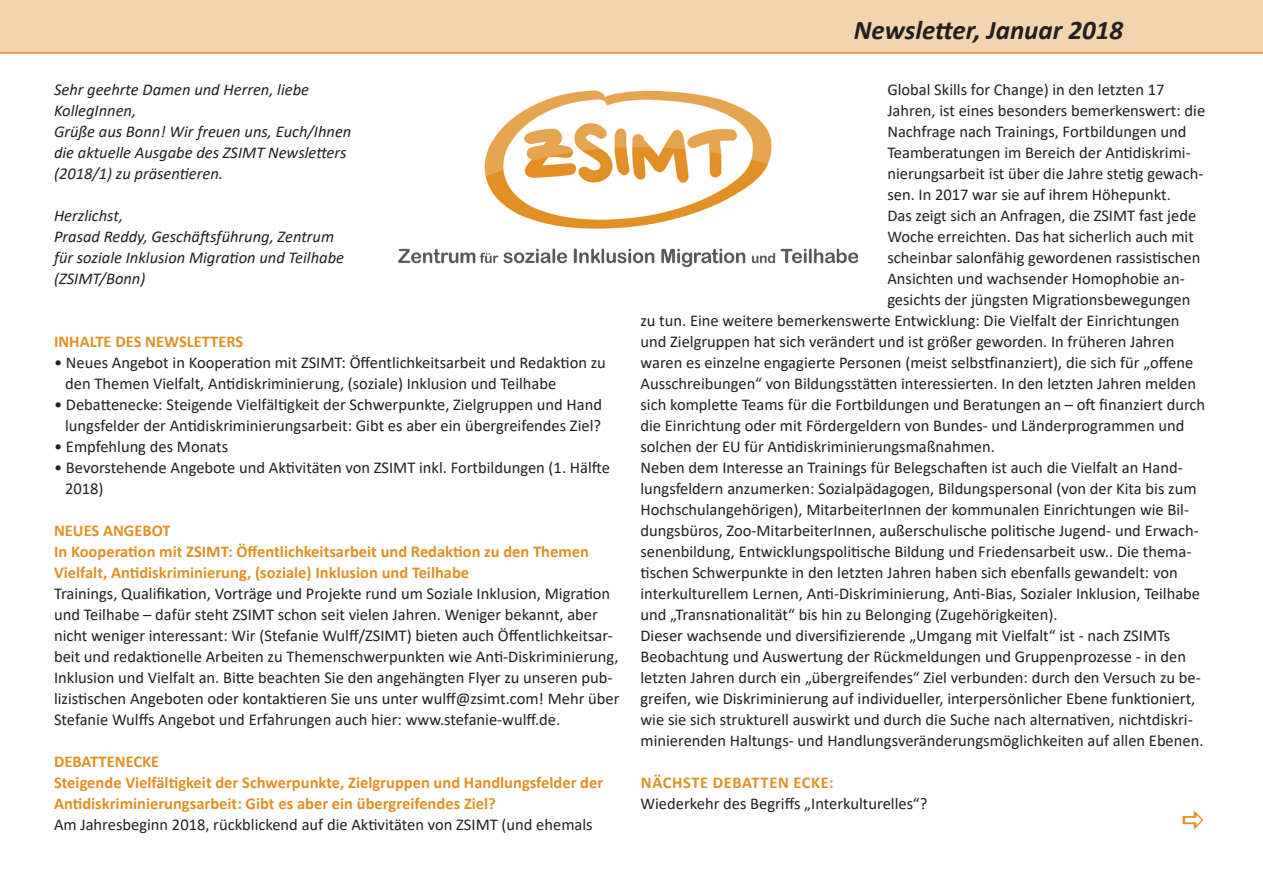
<style>
.page{position:relative;width:1263px;height:893px;background:#fff}
.page>*{position:absolute;margin:0;border:0;box-sizing:border-box;transform-origin:0 0}
.t1{font:italic 700 27px "Calibri";color:#231f20}
.t2{font:16.5px/21px "Calibri";color:#231f20}
.t3{font:700 16.5px/21px "Calibri";color:#e28f25}
.t4{font:italic 16.5px/21px "Calibri";color:#231f20}
.t5{font:700 16.5px "Calibri";letter-spacing:.04em;color:#e28f25}
</style>
<div class="page">
<img style="left:398px;top:90px;width:459px;height:178px">
<div style="left:0;top:0;width:1263px;height:54px;background:#f4d4ac"></div>
<p class="t4" style="left:54px;top:78px;width:257px">Sehr geehrte Damen und Herren, liebe<br>KollegInnen,</p>
<p class="t4" style="left:54px;top:120px;width:299px">Grüße aus Bonn! Wir freuen uns, Euch/Ihnen die aktuelle Ausgabe des ZSIMT Newsletters (2018/1) zu präsentieren.</p>
<p class="t4" style="left:54px;top:204px;width:71px">Herzlichst,</p>
<p class="t4" style="left:54px;top:225px;width:292px">Prasad Reddy, Geschäftsführung, Zentrum für soziale Inklusion Migration und Teilhabe (ZSIMT/Bonn)</p>
<p class="t3" style="left:54px;top:331px;width:191px">INHALTE DES NEWSLETTERS</p>
<p class="t2" style="left:65px;top:351px;width:542px;text-indent:-11px">• Neues Angebot in Kooperation mit ZSIMT: Öffentlichkeitsarbeit und Redaktion zu den Themen Vielfalt, Antidiskriminierung, (soziale) Inklusion und Teilhabe</p>
<p class="t2" style="left:54px;top:393px;width:549px;text-align:right">• Debattenecke: Steigende Vielfältigkeit der Schwerpunkte, Zielgruppen und Hand lungsfelder der Antidiskriminierungsarbeit: Gibt es aber ein übergreifendes Ziel?</p>
<p class="t2" style="left:54px;top:435px;width:176px">• Empfehlung des Monats</p>
<p class="t2" style="left:65px;top:456px;width:546px;text-indent:-11px">• Bevorstehende Angebote und Aktivitäten von ZSIMT inkl. Fortbildungen (1. Hälfte<br>2018)</p>
<p class="t3" style="left:54px;top:520px;width:118px">NEUES ANGEBOT</p>
<p class="t3" style="left:54px;top:541px;width:536px">In Kooperation mit ZSIMT: Öffentlichkeitsarbeit und Redaktion zu den Themen<br>Vielfalt, Antidiskriminierung, (soziale) Inklusion und Teilhabe</p>
<p class="t2" style="left:54px;top:582px;width:567px">Trainings, Qualifikation, Vorträge und Projekte rund um Soziale Inklusion, Migration und Teilhabe – dafür steht ZSIMT schon seit vielen Jahren. Weniger bekannt, aber nicht weniger interessant: Wir (Stefanie Wulff/ZSIMT) bieten auch Öffentlichkeitsar&shy;beit und redaktionelle Arbeiten zu Themenschwerpunkten wie Anti-Diskriminierung, Inklusion und Vielfalt an. Bitte beachten Sie den angehängten Flyer zu unseren pub&shy;lizistischen Angeboten oder kontaktieren Sie uns unter wulff@zsimt.com! Mehr über Stefanie Wulffs Angebot und Erfahrungen auch hier: www.stefanie-wulff.de.</p>
<p class="t3" style="left:54px;top:751px;width:107px">DEBATTENECKE</p>
<p class="t3" style="left:54px;top:772px;width:551px">Steigende Vielfältigkeit der Schwerpunkte, Zielgruppen und Handlungsfelder der<br>Antidiskriminierungsarbeit: Gibt es aber ein übergreifendes Ziel?</p>
<p class="t2" style="left:54px;top:813px;width:540px">Am Jahresbeginn 2018, rückblickend auf die Aktivitäten von ZSIMT (und ehemals</p>
<p class="t1" style="left:854px;top:11px;width:271px">Newsletter, Januar 2018</p>
<p class="t2" style="left:887px;top:78px;width:279px">Global Skills for Change) in den letzten 17</p>
<p class="t2" style="left:887px;top:99px;width:319px">Jahren, ist eines besonders bemerkenswert: die</p>
<p class="t2" style="left:887px;top:120px;width:301px">Nachfrage nach Trainings, Fortbildungen und</p>
<p class="t2" style="left:887px;top:141px;width:305px">Teamberatungen im Bereich der Antidiskrimi-</p>
<p class="t2" style="left:887px;top:162px;width:317px">nierungsarbeit ist über die Jahre stetig gewach-</p>
<p class="t2" style="left:887px;top:183px;width:285px">sen. In 2017 war sie auf ihrem Höhepunkt.</p>
<p class="t2" style="left:887px;top:204px;width:310px">Das zeigt sich an Anfragen, die ZSIMT fast jede</p>
<p class="t2" style="left:887px;top:225px;width:308px">Woche erreichten. Das hat sicherlich auch mit</p>
<p class="t2" style="left:887px;top:246px;width:315px">scheinbar salonfähig gewordenen rassistischen</p>
<p class="t2" style="left:887px;top:267px;width:299px">Ansichten und wachsender Homophobie an-</p>
<p class="t2" style="left:887px;top:288px;width:305px">gesichts der jüngsten Migrationsbewegungen</p>
<p class="t2" style="left:640px;top:309px;width:541px">zu tun. Eine weitere bemerkenswerte Entwicklung: Die Vielfalt der Einrichtungen</p>
<p class="t2" style="left:640px;top:330px;width:535px">und Zielgruppen hat sich verändert und ist größer geworden. In früheren Jahren</p>
<p class="t2" style="left:640px;top:351px;width:554px">waren es einzelne engagierte Personen (meist selbstfinanziert), die sich für „offene</p>
<p class="t2" style="left:640px;top:372px;width:557px">Ausschreibungen“ von Bildungsstätten interessierten. In den letzten Jahren melden</p>
<p class="t2" style="left:640px;top:393px;width:566px">sich komplette Teams für die Fortbildungen und Beratungen an – oft finanziert durch</p>
<p class="t2" style="left:640px;top:414px;width:545px">die Einrichtung oder mit Fördergeldern von Bundes- und Länderprogrammen und</p>
<p class="t2" style="left:640px;top:435px;width:356px">solchen der EU für Antidiskriminierungsmaßnahmen.</p>
<p class="t2" style="left:640px;top:456px;width:561px">Neben dem Interesse an Trainings für Belegschaften ist auch die Vielfalt an Hand&shy;lungsfeldern anzumerken: Sozialpädagogen, Bildungspersonal (von der Kita bis zum Hochschulangehörigen), MitarbeiterInnen der kommunalen Einrichtungen wie Bil&shy;dungsbüros, Zoo-MitarbeiterInnen, außerschulische politische Jugend- und Erwach&shy;senenbildung, Entwicklungspolitische Bildung und Friedensarbeit usw.. Die thema&shy;tischen Schwerpunkte in den letzten Jahren haben sich ebenfalls gewandelt: von interkulturellem Lernen, Anti-Diskriminierung, Anti-Bias, Sozialer Inklusion, Teilhabe und „Transnationalität“ bis hin zu Belonging (Zugehörigkeiten).</p>
<p class="t2" style="left:640px;top:624px;width:565px">Dieser wachsende und diversifizierende „Umgang mit Vielfalt“ ist - nach ZSIMTs Beobachtung und Auswertung der Rückmeldungen und Gruppenprozesse - in den letzten Jahren durch ein „übergreifendes“ Ziel verbunden: durch den Versuch zu be&shy;greifen, wie Diskriminierung auf individueller, interpersönlicher Ebene funktioniert, wie sie sich strukturell auswirkt und durch die Suche nach alternativen, nichtdiskri&shy;minierenden Haltungs- und Handlungsveränderungsmöglichkeiten auf allen Ebenen.</p>
<p class="t5" style="left:641px;top:771px;width:194px">NÄCHSTE DEBATTEN ECKE:</p>
<p class="t2" style="left:640px;top:792px;width:288px">Wiederkehr des Begriffs „Interkulturelles“?</p>
</div>
